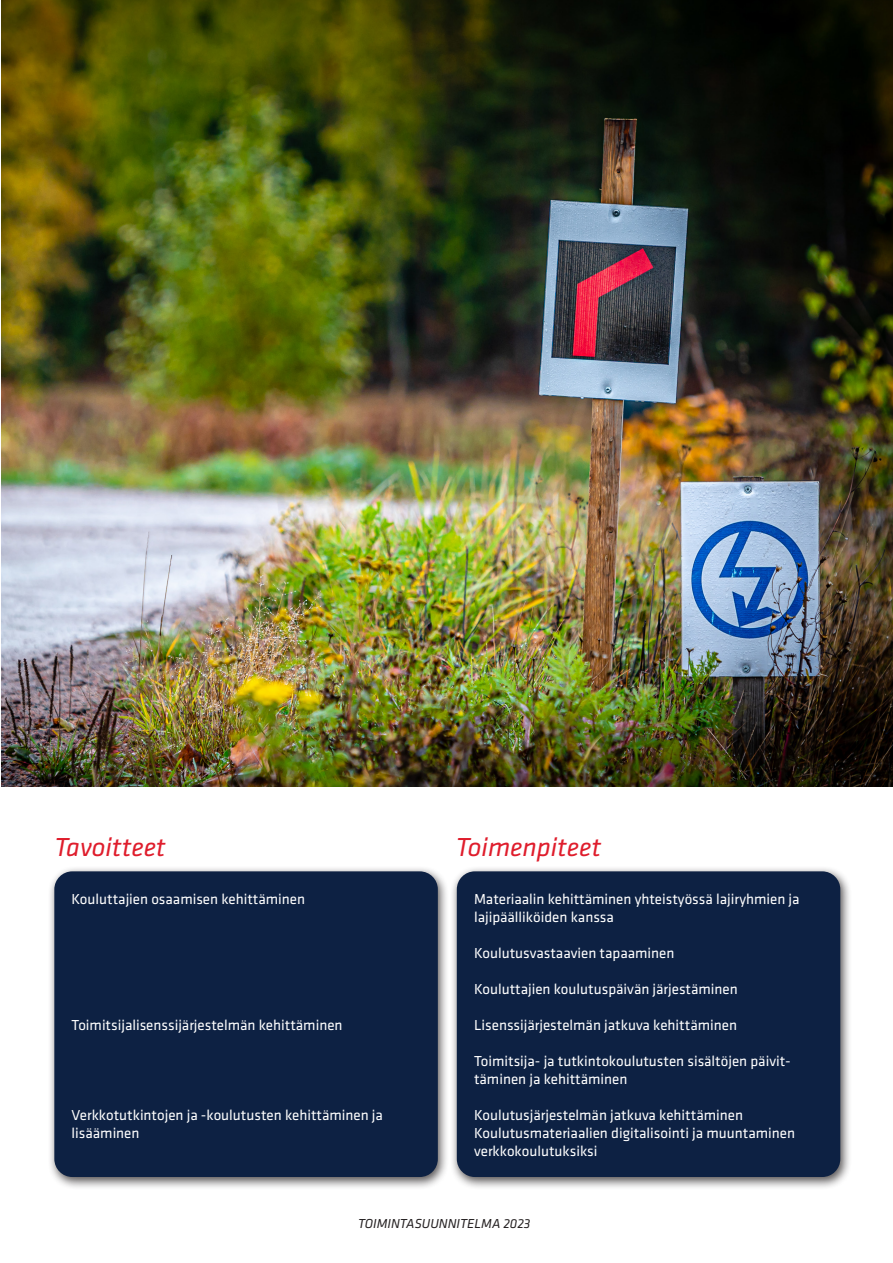
<style>
.page{position:relative;width:893px;height:1263px;background:#fff}
.page>*{position:absolute;margin:0;border:0;box-sizing:border-box;transform-origin:0 0}
.t1{font:italic 27px "Klavika";color:#df1d2c}
.Otsikko{font:15px/18px "Klavika";color:#fff}
.t2{font:italic 13.5px "Klavika";color:#231f20}
</style>
<div class="page">
<div style="left:47px;top:866px;width:402px;height:324px;background:#231f20;opacity:.75"></div>
<div style="left:54px;top:871px;width:384px;height:306px;background:#0d2143;border-radius:18px"></div>
<div style="left:450px;top:866px;width:402px;height:324px;background:#231f20;opacity:.75"></div>
<div style="left:457px;top:871px;width:383px;height:306px;background:#0d2143;border-radius:18px"></div>
<img style="left:1px;top:0;width:892px;height:787px">
<p class="t1" style="left:54px;top:830px;width:113px">Tavoitteet</p>
<p class="t1" style="left:456px;top:830px;width:147px">Toimenpiteet</p>
<p class="Otsikko" style="left:72px;top:890px;width:235px">Kouluttajien osaamisen kehittäminen</p>
<p class="Otsikko" style="left:474px;top:890px;width:327px">Materiaalin kehittäminen yhteistyössä lajiryhmien ja lajipäälliköiden kanssa</p>
<p class="Otsikko" style="left:474px;top:944px;width:202px">Koulutusvastaavien tapaaminen</p>
<p class="Otsikko" style="left:474px;top:980px;width:265px">Kouluttajien koulutuspäivän järjestäminen</p>
<p class="Otsikko" style="left:474px;top:1016px;width:264px">Lisenssijärjestelmän jatkuva kehittäminen</p>
<p class="Otsikko" style="left:474px;top:1052px;width:318px">Toimitsija- ja tutkintokoulutusten sisältöjen päivit&shy;täminen ja kehittäminen</p>
<p class="Otsikko" style="left:474px;top:1106px;width:270px">Koulutusjärjestelmän jatkuva kehittäminen</p>
<p class="Otsikko" style="left:474px;top:1124px;width:322px">Koulutusmateriaalien digitalisointi ja muuntaminen verkkokoulutuksiksi</p>
<p class="Otsikko" style="left:72px;top:1016px;width:272px">Toimitsijalisenssijärjestelmän kehittäminen</p>
<p class="Otsikko" style="left:72px;top:1106px;width:313px">Verkkotutkintojen ja -koulutusten kehittäminen ja lisääminen</p>
<p class="t2" style="left:358px;top:1215px;width:174px">TOIMINTASUUNNITELMA 2023</p>
</div>
